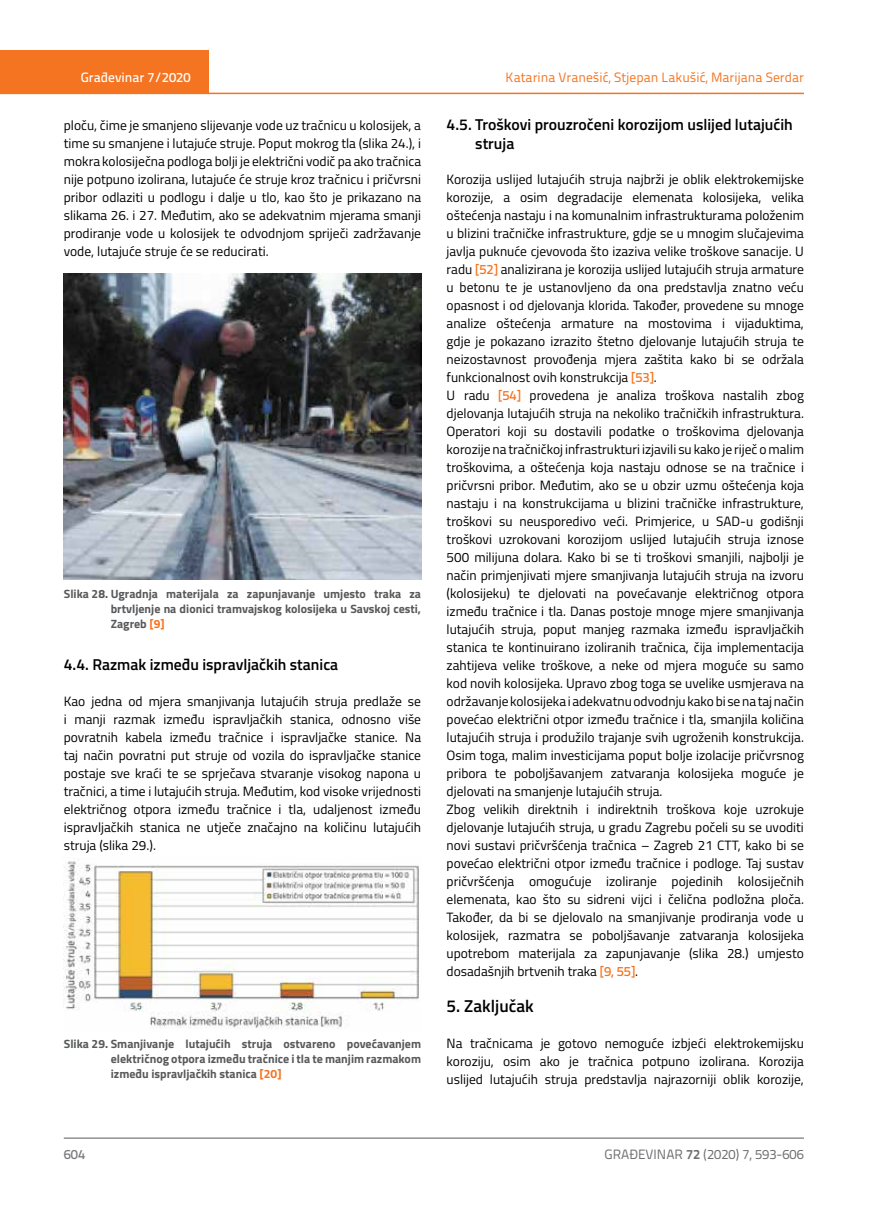
<style>
.page{position:relative;width:872px;height:1212px;background:#fff}
.page>*{position:absolute;margin:0;border:0;box-sizing:border-box;transform-origin:0 0}
.t1{font:600 17.25px "Titillium";color:#000}
.t2{font:600 15.75px/19.5px "Titillium";color:#000}
.t3{font:13.5px/18px "Titillium";color:#000;text-align:justify}
.t4{font:13.5px "Titillium Text 22 L";color:#f47421}
.t5{font:13.5px "Titillium Text 22 L";color:#6d6e71}
.t6{font:500 13.5px "Titillium Text 22 L";color:#fff}
.t7{font:500 13.5px "Titillium Text 22 L";color:#797a7d}
.t8{font:700 12px/15px "Titillium";color:#58595b;text-align:justify}
.s1{color:#f47421}
.s2{font-family:"Titillium Text 22 L";font-weight:500;color:#f47421}
.s3{font-weight:700}
</style>
<div class="page">
<div style="left:0;top:50px;width:208px;height:44px;background:#f47421"></div>
<hr style="left:0;top:93px;width:804px;height:1px;background:#f47421">
<hr style="left:64px;top:1138px;width:740px;height:1px;background:#58595b">
<img style="left:64px;top:274px;width:357px;height:306px">
<img style="left:64px;top:861px;width:355px;height:168px">
<p class="t6" style="left:81px;top:67px;width:111px">Građevinar 7/2020</p>
<p class="t3" style="left:64px;top:115px;width:359px">ploču, čime je smanjeno slijevanje vode uz tračnicu u kolosijek, a time su smanjene i lutajuće struje. Poput mokrog tla (slika 24.), i mokra kolosiječna podloga bolji je električni vodič pa ako tračnica nije potpuno izolirana, lutajuće će struje kroz tračnicu i pričvrsni pribor odlaziti u podlogu i dalje u tlo, kao što je prikazano na slikama 26. i 27. Međutim, ako se adekvatnim mjerama smanji prodiranje vode u kolosijek te odvodnjom spriječi zadržavanje vode, lutajuće struje će se reducirati.</p>
<p class="t8" style="left:111px;top:586px;width:312px;text-indent:-47px">Slika 28. Ugradnja materijala za zapunjavanje umjesto traka za brtvljenje na dionici tramvajskog kolosijeka u Savskoj cesti, Zagreb <span class="s1">[9]</span></p>
<p class="t2" style="left:64px;top:654px;width:276px">4.4. Razmak između ispravljačkih stanica</p>
<p class="t3" style="left:64px;top:692px;width:359px">Kao jedna od mjera smanjivanja lutajućih struja predlaže se i manji razmak između ispravljačkih stanica, odnosno više povratnih kabela između tračnice i ispravljačke stanice. Na taj način povratni put struje od vozila do ispravljačke stanice postaje sve kraći te se sprječava stvaranje visokog napona u tračnici, a time i lutajućih struja. Međutim, kod visoke vrijednosti električnog otpora između tračnice i tla, udaljenost između ispravljačkih stanica ne utječe značajno na količinu lutajućih struja (slika 29.).</p>
<p class="t8" style="left:111px;top:1036px;width:312px;text-indent:-47px">Slika 29. Smanjivanje lutajućih struja ostvareno povećavanjem električnog otpora između tračnice i tla te manjim razmakom između ispravljačkih stanica <span class="s1">[20]</span></p>
<p class="t4" style="left:505px;top:68px;width:300px">Katarina Vranešić, Stjepan Lakušić, Marijana Serdar</p>
<p class="t2" style="left:475px;top:114px;width:319px;text-indent:-29px">4.5. Troškovi prouzročeni korozijom uslijed lutajućih struja</p>
<p class="t3" style="left:446px;top:169px;width:359px;text-align:left">Korozija uslijed lutajućih struja najbrži je oblik elektrokemijske korozije, a osim degradacije elemenata kolosijeka, velika oštećenja nastaju i na komunalnim infrastrukturama položenim u blizini tračničke infrastrukture, gdje se u mnogim slučajevima javlja puknuće cjevovoda što izaziva velike troškove sanacije. U radu <span class="s2">[52]</span> analizirana je korozija uslijed lutajućih struja armature u betonu te je ustanovljeno da ona predstavlja znatno veću opasnost i od djelovanja klorida. Također, provedene su mnoge analize oštećenja armature na mostovima i vijaduktima, gdje je pokazano izrazito štetno djelovanje lutajućih struja te neizostavnost provođenja mjera zaštita kako bi se održala funkcionalnost ovih konstrukcija <span class="s2">[53]</span>.<br>U radu <span class="s2">[54]</span> provedena je analiza troškova nastalih zbog djelovanja lutajućih struja na nekoliko tračničkih infrastruktura.<br>Operatori koji su dostavili podatke o troškovima djelovanja korozije na tračničkoj infrastrukturi izjavili su kako je riječ o malim troškovima, a oštećenja koja nastaju odnose se na tračnice i pričvrsni pribor. Međutim, ako se u obzir uzmu oštećenja koja nastaju i na konstrukcijama u blizini tračničke infrastrukture, troškovi su neusporedivo veći. Primjerice, u SAD-u godišnji troškovi uzrokovani korozijom uslijed lutajućih struja iznose 500 milijuna dolara. Kako bi se ti troškovi smanjili, najbolji je način primjenjivati mjere smanjivanja lutajućih struja na izvoru (kolosijeku) te djelovati na povećavanje električnog otpora između tračnice i tla. Danas postoje mnoge mjere smanjivanja lutajućih struja, poput manjeg razmaka između ispravljačkih stanica te kontinuirano izoliranih tračnica, čija implementacija zahtijeva velike troškove, a neke od mjera moguće su samo kod novih kolosijeka. Upravo zbog toga se uvelike usmjerava na održavanje kolosijeka i adekvatnu odvodnju kako bi se na taj način povećao električni otpor između tračnice i tla, smanjila količina lutajućih struja i produžilo trajanje svih ugroženih konstrukcija.<br>Osim toga, malim investicijama poput bolje izolacije pričvrsnog pribora te poboljšavanjem zatvaranja kolosijeka moguće je djelovati na smanjenje lutajućih struja.<br>Zbog velikih direktnih i indirektnih troškova koje uzrokuje djelovanje lutajućih struja, u gradu Zagrebu počeli su se uvoditi novi sustavi pričvršćenja tračnica – Zagreb 21 CTT, kako bi se povećao električni otpor između tračnice i podloge. Taj sustav pričvršćenja omogućuje izoliranje pojedinih kolosiječnih elemenata, kao što su sidreni vijci i čelična podložna ploča.<br>Također, da bi se djelovalo na smanjivanje prodiranja vode u kolosijek, razmatra se poboljšavanje zatvaranja kolosijeka upotrebom materijala za zapunjavanje (slika 28.) umjesto dosadašnjih brtvenih traka <span class="s2">[9, 55]</span>.</p>
<p class="t1" style="left:446px;top:993px;width:89px">5. Zaključak</p>
<p class="t3" style="left:446px;top:1034px;width:359px">Na tračnicama je gotovo nemoguće izbjeći elektrokemijsku koroziju, osim ako je tračnica potpuno izolirana. Korozija uslijed lutajućih struja predstavlja najrazorniji oblik korozije,</p>
<p class="t7" style="left:64px;top:1144px;width:23px">604</p>
<p class="t5" style="left:604px;top:1144px;width:201px">GRAĐEVINAR <span class="s3">72</span> (2020) 7, 593-606</p>
</div>
